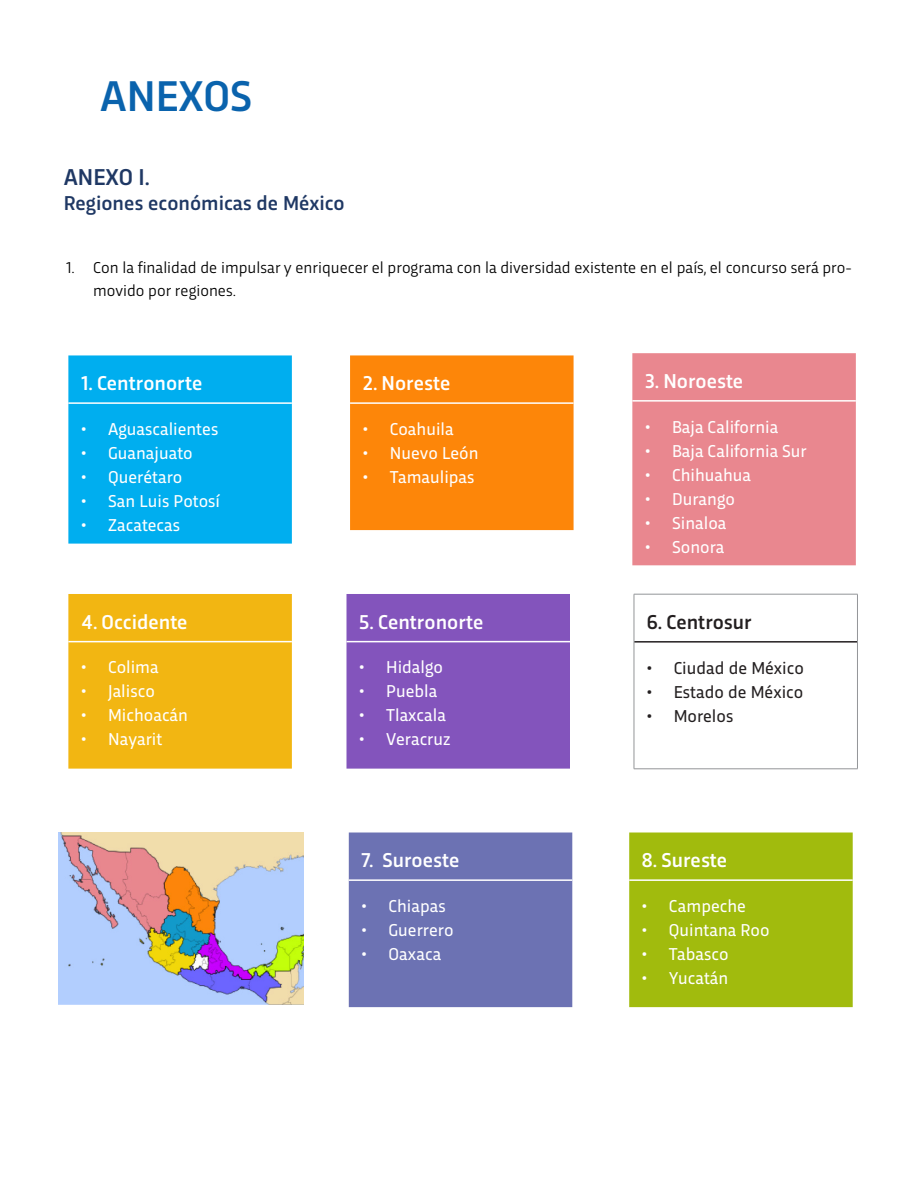
<style>
.page{position:relative;width:918px;height:1188px;background:#fff}
.page>*{position:absolute;margin:0;border:0;box-sizing:border-box;transform-origin:0 0}
.t1{font:500 45px "Trasandina";color:#0a63ad}
.t2{font:500 24px "Trasandina";color:#1f3864}
.t3{font:500 21px "Trasandina";color:#fff}
.t4{font:500 21px "Trasandina";color:#1f3864}
.t5{font:500 21px "Trasandina";color:#231f20}
.t6{font:18px "Trasandina";color:#fff}
.t7{font:18px "Trasandina";color:#231f20}
.t8{font:16.5px/22.5px "Trasandina";color:#000}
</style>
<div class="page">
<div style="left:68px;top:355px;width:224px;height:189px;background:#00aeef"></div>
<hr style="left:68px;top:402px;width:224px;height:2px;background:#fff">
<div style="left:350px;top:355px;width:224px;height:175px;background:#fd8609"></div>
<hr style="left:350px;top:402px;width:224px;height:2px;background:#fff">
<div style="left:632px;top:353px;width:224px;height:212px;background:#e9878f"></div>
<hr style="left:632px;top:400px;width:224px;height:2px;background:#fff">
<div style="left:68px;top:594px;width:224px;height:175px;background:#f2b612"></div>
<hr style="left:68px;top:641px;width:224px;height:1px;background:#fff">
<div style="left:346px;top:594px;width:224px;height:175px;background:#8354bc"></div>
<hr style="left:346px;top:641px;width:224px;height:1px;background:#fff">
<div style="left:349px;top:833px;width:223px;height:174px;background:#6c72b3"></div>
<hr style="left:349px;top:879px;width:223px;height:2px;background:#fff">
<div style="left:629px;top:833px;width:224px;height:174px;background:#a1bb0d"></div>
<hr style="left:629px;top:879px;width:224px;height:2px;background:#fff">
<hr style="left:634px;top:641px;width:223px;height:2px;background:#231f20">
<hr style="left:634px;top:594px;width:224px;height:1px;background:#939598">
<hr style="left:634px;top:594px;width:1px;height:48px;background:#939598">
<hr style="left:857px;top:594px;width:1px;height:48px;background:#939598">
<hr style="left:634px;top:642px;width:1px;height:127px;background:#939598">
<hr style="left:857px;top:642px;width:1px;height:127px;background:#939598">
<hr style="left:634px;top:769px;width:224px;height:1px;background:#939598">
<img style="left:59px;top:833px;width:244px;height:172px">
<p class="t1" style="left:100px;top:62px;width:153px">ANEXOS</p>
<p class="t2" style="left:64px;top:159px;width:88px">ANEXO I.</p>
<p class="t4" style="left:64px;top:188px;width:283px">Regiones económicas de México</p>
<p class="t8" style="left:93px;top:255px;width:760px;text-indent:-27px">1. Con la finalidad de impulsar y enriquecer el programa con la diversidad existente en el país, el concurso será pro&shy;movido por regiones.</p>
<p class="t3" style="left:81px;top:368px;width:123px">1. Centronorte</p>
<p class="t6" style="left:81px;top:415px;width:139px">• Aguascalientes</p>
<p class="t6" style="left:81px;top:439px;width:113px">• Guanajuato</p>
<p class="t6" style="left:81px;top:463px;width:103px">• Querétaro</p>
<p class="t6" style="left:81px;top:487px;width:140px">• San Luis Potosí</p>
<p class="t6" style="left:81px;top:511px;width:101px">• Zacatecas</p>
<p class="t3" style="left:81px;top:606px;width:108px">4. Occidente</p>
<p class="t6" style="left:81px;top:654px;width:79px">• Colima</p>
<p class="t6" style="left:81px;top:678px;width:75px">• Jalisco</p>
<p class="t6" style="left:81px;top:702px;width:108px">• Michoacán</p>
<p class="t6" style="left:81px;top:726px;width:83px">• Nayarit</p>
<p class="t3" style="left:363px;top:368px;width:89px">2. Noreste</p>
<p class="t6" style="left:363px;top:415px;width:92px">• Coahuila</p>
<p class="t6" style="left:363px;top:439px;width:117px">• Nuevo León</p>
<p class="t6" style="left:363px;top:463px;width:113px">• Tamaulipas</p>
<p class="t3" style="left:359px;top:606px;width:126px">5. Centronorte</p>
<p class="t6" style="left:359px;top:654px;width:85px">• Hidalgo</p>
<p class="t6" style="left:359px;top:678px;width:80px">• Puebla</p>
<p class="t6" style="left:359px;top:702px;width:88px">• Tlaxcala</p>
<p class="t6" style="left:359px;top:726px;width:93px">• Veracruz</p>
<p class="t3" style="left:362px;top:845px;width:99px">7. Suroeste</p>
<p class="t6" style="left:362px;top:892px;width:86px">• Chiapas</p>
<p class="t6" style="left:362px;top:916px;width:94px">• Guerrero</p>
<p class="t6" style="left:362px;top:940px;width:81px">• Oaxaca</p>
<p class="t3" style="left:645px;top:365px;width:100px">3. Noroeste</p>
<p class="t6" style="left:645px;top:413px;width:135px">• Baja California</p>
<p class="t6" style="left:645px;top:437px;width:163px">• Baja California Sur</p>
<p class="t6" style="left:645px;top:461px;width:108px">• Chihuahua</p>
<p class="t6" style="left:645px;top:485px;width:91px">• Durango</p>
<p class="t6" style="left:645px;top:509px;width:83px">• Sinaloa</p>
<p class="t6" style="left:645px;top:533px;width:81px">• Sonora</p>
<p class="t5" style="left:647px;top:606px;width:106px">6. Centrosur</p>
<p class="t7" style="left:647px;top:654px;width:159px">• Ciudad de México</p>
<p class="t7" style="left:647px;top:678px;width:158px">• Estado de México</p>
<p class="t7" style="left:647px;top:702px;width:88px">• Morelos</p>
<p class="t3" style="left:642px;top:845px;width:87px">8. Sureste</p>
<p class="t6" style="left:642px;top:892px;width:106px">• Campeche</p>
<p class="t6" style="left:642px;top:916px;width:129px">• Quintana Roo</p>
<p class="t6" style="left:642px;top:940px;width:88px">• Tabasco</p>
<p class="t6" style="left:642px;top:964px;width:88px">• Yucatán</p>
</div>
